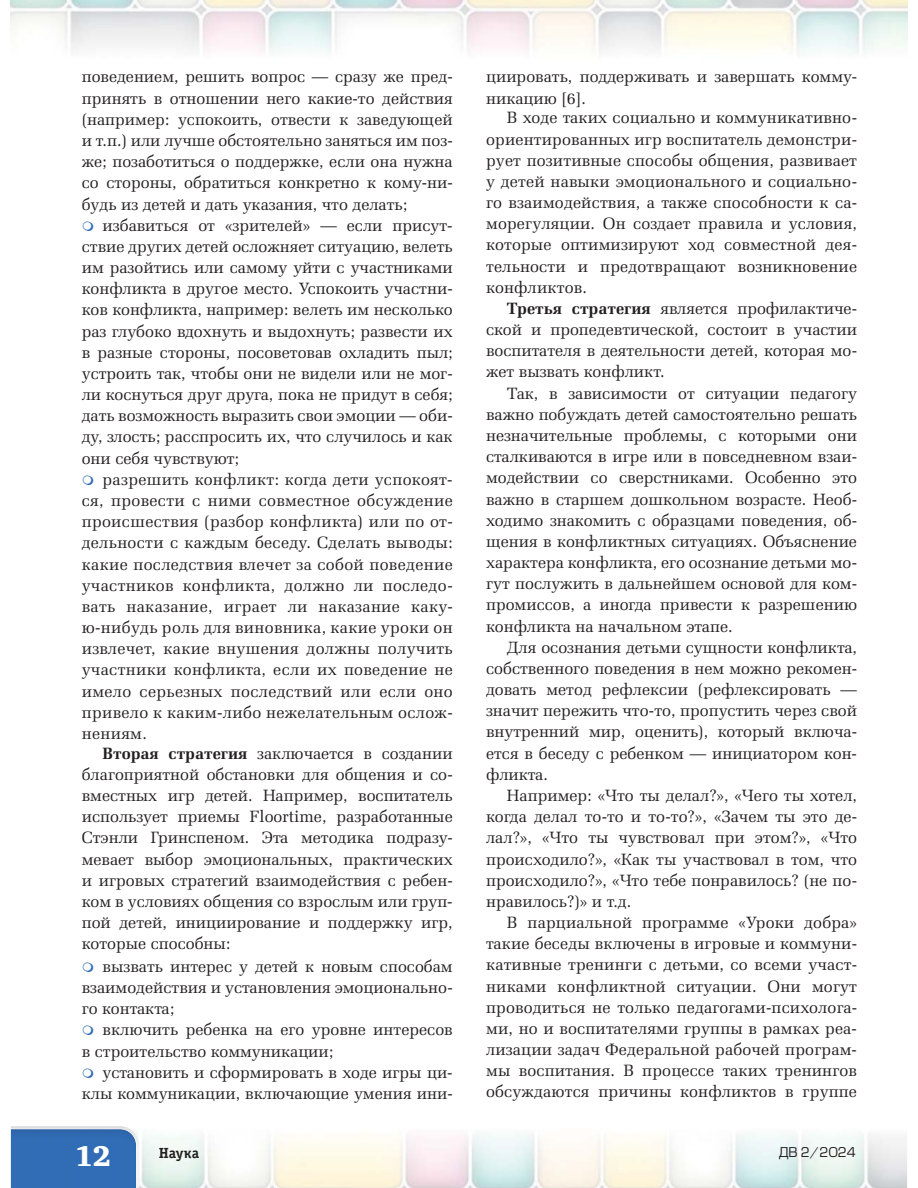
<style>
.page{position:relative;width:918px;height:1188px;background:#fff}
.page>*{position:absolute;margin:0;border:0;box-sizing:border-box;transform-origin:0 0}
.t1{font:29.4px "Charter ITC Black";color:#fff}
.t2{font:16.5px/21.1px "Zapf Elliptical 711 BT";color:#231f20;text-align:justify}
.t3{font:14.7px "Officina Serif Bold ITC";color:#231f20}
.t4{font:13.2px "Europe";color:#231f20}
.s1{font-weight:700}
</style>
<div class="page">
<img style="left:11px;top:0;width:896px;height:56px">
<img style="left:139px;top:1133px;width:768px;height:55px">
<img style="left:11px;top:1128px;width:128px;height:60px">
<p class="t2" style="left:82px;top:67px;width:373px">поведением, решить вопрос — сразу же пред&shy;принять в отношении него какие-то действия (например: успокоить, отвести к заведующей и т.п.) или лучше обстоятельно заняться им поз&shy;же; позаботиться о поддержке, если она нужна со стороны, обратиться конкретно к кому-ни&shy;будь из детей и дать указания, что делать;</p>
<p class="t2" style="left:82px;top:216px;width:373px;text-indent:21px">избавиться от «зрителей» — если присут&shy;ствие других детей осложняет ситуацию, велеть им разойтись или самому уйти с участниками конфликта в другое место. Успокоить участни&shy;ков конфликта, например: велеть им несколько раз глубоко вдохнуть и выдохнуть; развести их в разные стороны, посоветовав охладить пыл; устроить так, чтобы они не видели или не мог&shy;ли коснуться друг друга, пока не придут в себя; дать возможность выразить свои эмоции — оби&shy;ду, злость; расспросить их, что случилось и как они себя чувствуют;</p>
<p class="t2" style="left:82px;top:470px;width:373px;text-indent:21px">разрешить конфликт: когда дети успокоят&shy;ся, провести с ними совместное обсуждение происшествия (разбор конфликта) или по от&shy;дельности с каждым беседу. Сделать выводы: какие последствия влечет за собой поведение участников конфликта, должно ли последо&shy;вать наказание, играет ли наказание каку&shy;ю-нибудь роль для виновника, какие уроки он извлечет, какие внушения должны получить участники конфликта, если их поведение не имело серьезных последствий или если оно привело к каким-либо нежелательным ослож&shy;нениям.</p>
<p class="t2" style="left:82px;top:743px;width:373px;text-indent:21px"><span class="s1">Вторая стратегия</span> заключается в создании благоприятной обстановки для общения и со&shy;вместных игр детей. Например, воспитатель использует приемы Floortime, разработанные Стэнли Гринспеном. Эта методика подразу&shy;мевает выбор эмоциональных, практических и игровых стратегий взаимодействия с ребен&shy;ком в условиях общения со взрослым или груп&shy;пой детей, инициирование и поддержку игр, которые способны:</p>
<p class="t2" style="left:82px;top:957px;width:373px;text-indent:21px">вызвать интерес у детей к новым способам взаимодействия и установления эмоционально&shy;го контакта;</p>
<p class="t2" style="left:82px;top:1020px;width:372px;text-indent:21px">включить ребенка на его уровне интересов в строительство коммуникации;</p>
<p class="t2" style="left:82px;top:1063px;width:372px;text-align:right">установить и сформировать в ходе игры ци&shy;клы коммуникации, включающие умения ини-</p>
<p class="t2" style="left:486px;top:67px;width:372px">циировать, поддерживать и завершать комму&shy;никацию [6].</p>
<p class="t2" style="left:486px;top:108px;width:373px;text-indent:21px">В ходе таких социально и коммуникативно&shy;ориентированных игр воспитатель демонстри&shy;рует позитивные способы общения, развивает у детей навыки эмоционального и социально&shy;го взаимодействия, а также способности к са&shy;морегуляции. Он создает правила и условия, которые оптимизируют ход совместной дея&shy;тельности и предотвращают возникновение конфликтов.</p>
<p class="t2" style="left:486px;top:299px;width:372px;text-indent:21px"><span class="s1">Третья стратегия</span> является профилактиче&shy;ской и пропедевтической, состоит в участии воспитателя в деятельности детей, которая мо&shy;жет вызвать конфликт.</p>
<p class="t2" style="left:486px;top:384px;width:373px;text-indent:21px">Так, в зависимости от ситуации педагогу важно побуждать детей самостоятельно решать незначительные проблемы, с которыми они сталкиваются в игре или в повседневном взаи&shy;модействии со сверстниками. Особенно это важно в старшем дошкольном возрасте. Необ&shy;ходимо знакомить с образцами поведения, об&shy;щения в конфликтных ситуациях. Объяснение характера конфликта, его осознание детьми мо&shy;гут послужить в дальнейшем основой для ком&shy;промиссов, а иногда привести к разрешению конфликта на начальном этапе.</p>
<p class="t2" style="left:486px;top:638px;width:372px;text-indent:21px">Для осознания детьми сущности конфликта, собственного поведения в нем можно рекомен&shy;довать метод рефлексии (рефлексировать — значит пережить что-то, про пустить через свой внутренний мир, оценить), который включа&shy;ется в беседу с ребенком — инициатором кон&shy;фликта.</p>
<p class="t2" style="left:486px;top:786px;width:372px;text-indent:21px">Например: «Что ты делал?», «Чего ты хотел, когда делал то-то и то-то?», «Зачем ты это де&shy;лал?», «Что ты чувствовал при этом?», «Что происходило?», «Как ты участвовал в том, что происходило?», «Что тебе понравилось? (не по&shy;нравилось?)» и т.д.</p>
<p class="t2" style="left:486px;top:913px;width:373px;text-indent:21px">В парциальной программе «Уроки добра» такие беседы включены в игровые и коммуни&shy;кативные тренинги с детьми, со всеми участ&shy;никами конфликтной ситуации. Они могут проводиться не только педагогами-психолога&shy;ми, но и воспитателями группы в рамках реа&shy;лизации задач Федеральной рабочей програм&shy;мы воспитания. В процессе таких тренингов обсуждаются причины конфликтов в группе</p>
<h1 class="t1" style="left:74px;top:1138px;width:38px">12</h1>
<p class="t3" style="left:159px;top:1144px;width:42px">Наука</p>
<p class="t4" style="left:779px;top:1145px;width:79px">ДВ 2/2024</p>
</div>
